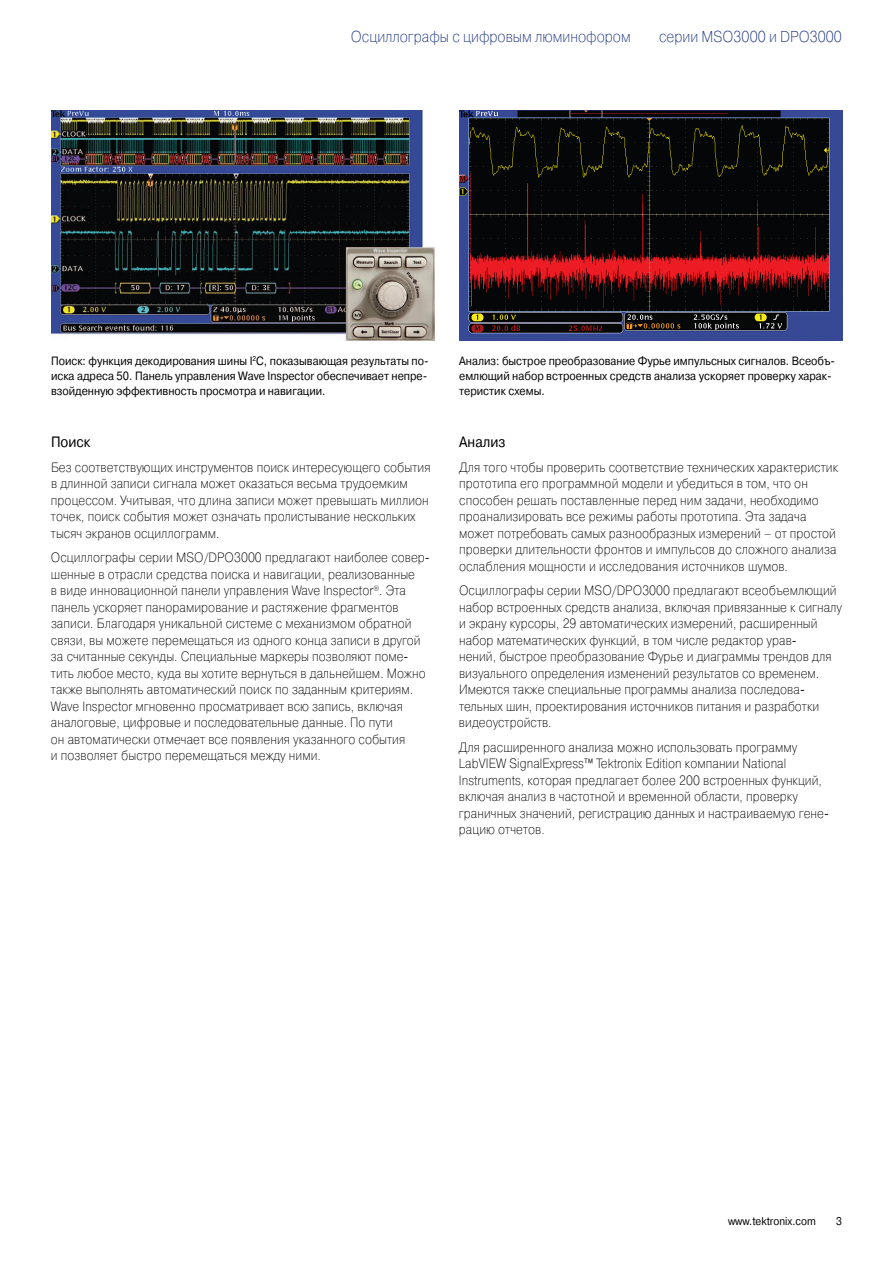
<style>
.page{position:relative;width:893px;height:1263px;background:#fff}
.page>*{position:absolute;margin:0;border:0;box-sizing:border-box;transform-origin:0 0}
.t1{font:15.75px "Pragmatica Light C";color:#1a3281;scale:.9 1}
.t2{font:15px "Pragmatica C";color:#000;scale:.9 1}
.t3{font:13.5px/16.5px "Pragmatica Light C";letter-spacing:.005em;color:#000;scale:.9 1}
.t4{font:12px/15px "Pragmatica C";color:#000;text-align:justify;scale:.9 1}
.t5{font:11.25px "Pragmatica C";color:#000;scale:.9 1}
</style>
<div class="page">
<img style="left:51px;top:111px;width:383px;height:229px">
<img style="left:459px;top:111px;width:383px;height:229px">
<p class="t1" style="left:351px;top:28px;width:312px">Осциллографы с цифровым люминофором</p>
<p class="t1" style="left:659px;top:28px;width:205px">серии MSO3000 и DPO3000</p>
<p class="t4" style="left:51px;top:354px;width:421px">Поиск: функция декодирования шины I<sup>2</sup>C, показывающая результаты по&shy;иска адреса 50. Панель управления Wave Inspector обеспечивает непре&shy;взойденную эффективность просмотра и навигации.</p>
<p class="t4" style="left:459px;top:354px;width:419px;text-align:left">Анализ: быстрое преобразование Фурье импульсных сигналов. Всеобъ&shy;емлющий набор встроенных средств анализа ускоряет проверку харак&shy;теристик схемы.</p>
<p class="t2" style="left:51px;top:434px;width:45px">Поиск</p>
<p class="t3" style="left:51px;top:459px;width:423px">Без соответствующих инструментов поиск интересующего события в длинной записи сигнала может оказаться весьма трудоемким процессом. Учитывая, что длина записи может превышать миллион точек, поиск события может означать пролистывание нескольких тысяч экранов осциллограмм.</p>
<p class="t3" style="left:51px;top:549px;width:422px">Осциллографы серии MSO/DPO3000 предлагают наиболее совер&shy;шенные в отрасли средства поиска и навигации, реализованные<br>в виде инновационной панели управления Wave Inspector<sup>®</sup>. Эта панель ускоряет панорамирование и растяжение фрагментов записи. Благодаря уникальной системе с механизмом обратной связи, вы можете перемещаться из одного конца записи в другой за считанные секунды. Специальные маркеры позволяют поме&shy;тить любое место, куда вы хотите вернуться в дальнейшем. Можно также выполнять автоматический поиск по заданным критериям.<br>Wave Inspector мгновенно просматривает всю запись, включая аналоговые, цифровые и последовательные данные. По пути<br>он автоматически отмечает все появления указанного события<br>и позволяет быстро перемещаться между ними.</p>
<p class="t2" style="left:459px;top:434px;width:53px">Анализ</p>
<p class="t3" style="left:459px;top:459px;width:422px">Для того чтобы проверить соответствие технических характеристик прототипа его программной модели и убедиться в том, что он способен решать поставленные перед ним задачи, необходимо проанализировать все режимы работы прототипа. Эта задача может потребовать самых разнообразных измерений – от простой проверки длительности фронтов и импульсов до сложного анализа ослабления мощности и исследования источников шумов.</p>
<p class="t3" style="left:459px;top:582px;width:427px">Осциллографы серии MSO/DPO3000 предлагают всеобъемлющий набор встроенных средств анализа, включая привязанные к сигналу и экрану курсоры, 29 автоматических измерений, расширенный набор математических функций, в том числе редактор урав-<br>нений, быстрое преобразование Фурье и диаграммы трендов для визуального определения изменений результатов со временем.<br>Имеются также специальные программы анализа последова&shy;тельных шин, проектирования источников питания и разработки видеоустройств.</p>
<p class="t3" style="left:459px;top:739px;width:413px">Для расширенного анализа можно использовать программу LabVIEW SignalExpress™ Tektronix Edition компании National Instruments, которая предлагает более 200 встроенных функций, включая анализ в частотной и временной области, проверку граничных значений, регистрацию данных и настраиваемую гене&shy;рацию отчетов.</p>
<p class="t5" style="left:728px;top:1215px;width:99px">www.tektronix.com</p>
<p class="t5" style="left:836px;top:1215px;width:8px">3</p>
</div>
